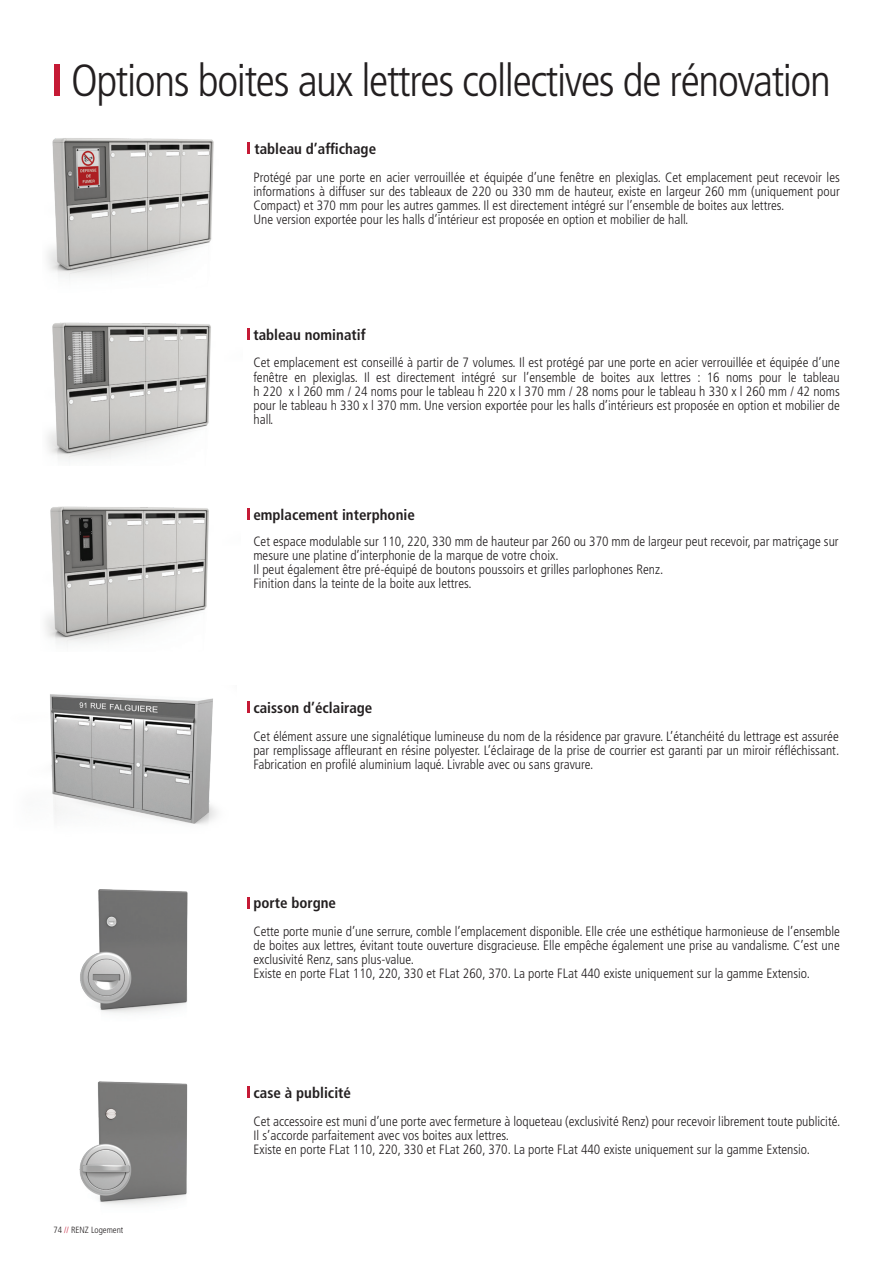
<style>
.page{position:relative;width:893px;height:1263px;background:#fff}
.page>*{position:absolute;margin:0;border:0;box-sizing:border-box;transform-origin:0 0}
.Titre_principal{font:300 condensed 45px "Frutiger LT Pro";letter-spacing:-.03em;color:#231f20}
.t1{font:700 condensed 15px "Frutiger LT Pro";color:#231f20}
.Technique{font:300 condensed 13.5px/14.1px "Frutiger LT Pro";color:#231f20;text-align:justify}
.t2{font:300 condensed 9px "Frutiger LT Pro";color:#231f20}
.s1{color:#c51a35}
</style>
<div class="page">
<img style="left:50px;top:694px;width:167px;height:131px">
<img style="left:45px;top:506px;width:164px;height:139px">
<img style="left:80px;top:889px;width:108px;height:124px">
<img style="left:79px;top:1081px;width:109px;height:124px">
<img style="left:47px;top:322px;width:164px;height:140px">
<img style="left:47px;top:138px;width:167px;height:141px">
<svg style="left:248px;top:143px;width:2px;height:11px"></svg>
<svg style="left:248px;top:328px;width:2px;height:12px"></svg>
<svg style="left:248px;top:508px;width:2px;height:12px"></svg>
<svg style="left:248px;top:701px;width:2px;height:12px"></svg>
<svg style="left:248px;top:897px;width:2px;height:11px"></svg>
<svg style="left:248px;top:1086px;width:2px;height:12px"></svg>
<div style="left:54px;top:65px;width:5px;height:31px;background:#c51a35"></div>
<p class="Titre_principal" style="left:71px;top:55px;width:761px">Options boites aux lettres collectives de rénovation</p>
<p class="t1" style="left:254px;top:140px;width:123px">tableau d’affichage</p>
<p class="Technique" style="left:253px;top:170px;width:588px">Protégé par une porte en acier verrouillée et équipée d’une fenêtre en plexiglas. Cet emplacement peut recevoir les informations à diffuser sur des tableaux de 220 ou 330 mm de hauteur, existe en largeur 260 mm (uniquement pour Compact) et 370 mm pour les autres gammes. Il est directement intégré sur l’ensemble de boites aux lettres.</p>
<p class="Technique" style="left:253px;top:212px;width:436px">Une version exportée pour les halls d’intérieur est proposée en option et mobilier de hall.</p>
<p class="t1" style="left:253px;top:325px;width:114px">tableau nominatif</p>
<p class="Technique" style="left:253px;top:356px;width:588px">Cet emplacement est conseillé à partir de 7 volumes. Il est protégé par une porte en acier verrouillée et équipée d’une fenêtre en plexiglas. Il est directement intégré sur l’ensemble de boites aux lettres : 16 noms pour le tableau h 220 x l 260 mm / 24 noms pour le tableau h 220 x l 370 mm / 28 noms pour le tableau h 330 x l 260 mm / 42 noms pour le tableau h 330 x l 370 mm. Une version exportée pour les halls d’intérieurs est proposée en option et mobilier de hall.</p>
<p class="t1" style="left:253px;top:506px;width:163px">emplacement interphonie</p>
<p class="Technique" style="left:253px;top:534px;width:587px">Cet espace modulable sur 110, 220, 330 mm de hauteur par 260 ou 370 mm de largeur peut recevoir, par matriçage sur mesure une platine d’interphonie de la marque de votre choix.</p>
<p class="Technique" style="left:253px;top:563px;width:412px">Il peut également être pré-équipé de boutons poussoirs et grilles parlophones Renz.</p>
<p class="Technique" style="left:253px;top:577px;width:220px">Finition dans la teinte de la boite aux lettres.</p>
<p class="t1" style="left:253px;top:699px;width:121px">caisson d’éclairage</p>
<p class="Technique" style="left:253px;top:729px;width:587px">Cet élément assure une signalétique lumineuse du nom de la résidence par gravure. L’étanchéité du lettrage est assurée par remplissage affleurant en résine polyester. L’éclairage de la prise de courrier est garanti par un miroir réfléchissant.<br>Fabrication en profilé aluminium laqué. Livrable avec ou sans gravure.</p>
<p class="t1" style="left:253px;top:894px;width:84px">porte borgne</p>
<p class="Technique" style="left:253px;top:924px;width:588px">Cette porte munie d’une serrure, comble l’emplacement disponible. Elle crée une esthétique harmonieuse de l’ensemble de boites aux lettres, évitant toute ouverture disgracieuse. Elle empêche également une prise au vandalisme. C’est une exclusivité Renz, sans plus-value.</p>
<p class="Technique" style="left:253px;top:967px;width:558px">Existe en porte FLat 110, 220, 330 et FLat 260, 370. La porte FLat 440 existe uniquement sur la gamme Extensio.</p>
<p class="t2" style="left:54px;top:1225px;width:71px">74 <span class="s1">//</span> RENZ Logement</p>
<p class="t1" style="left:253px;top:1084px;width:99px">case à publicité</p>
<p class="Technique" style="left:253px;top:1114px;width:588px">Cet accessoire est muni d’une porte avec fermeture à loqueteau (exclusivité Renz) pour recevoir librement toute publicité.<br>Il s’accorde parfaitement avec vos boites aux lettres.</p>
<p class="Technique" style="left:253px;top:1142px;width:558px">Existe en porte FLat 110, 220, 330 et FLat 260, 370. La porte FLat 440 existe uniquement sur la gamme Extensio.</p>
</div>
